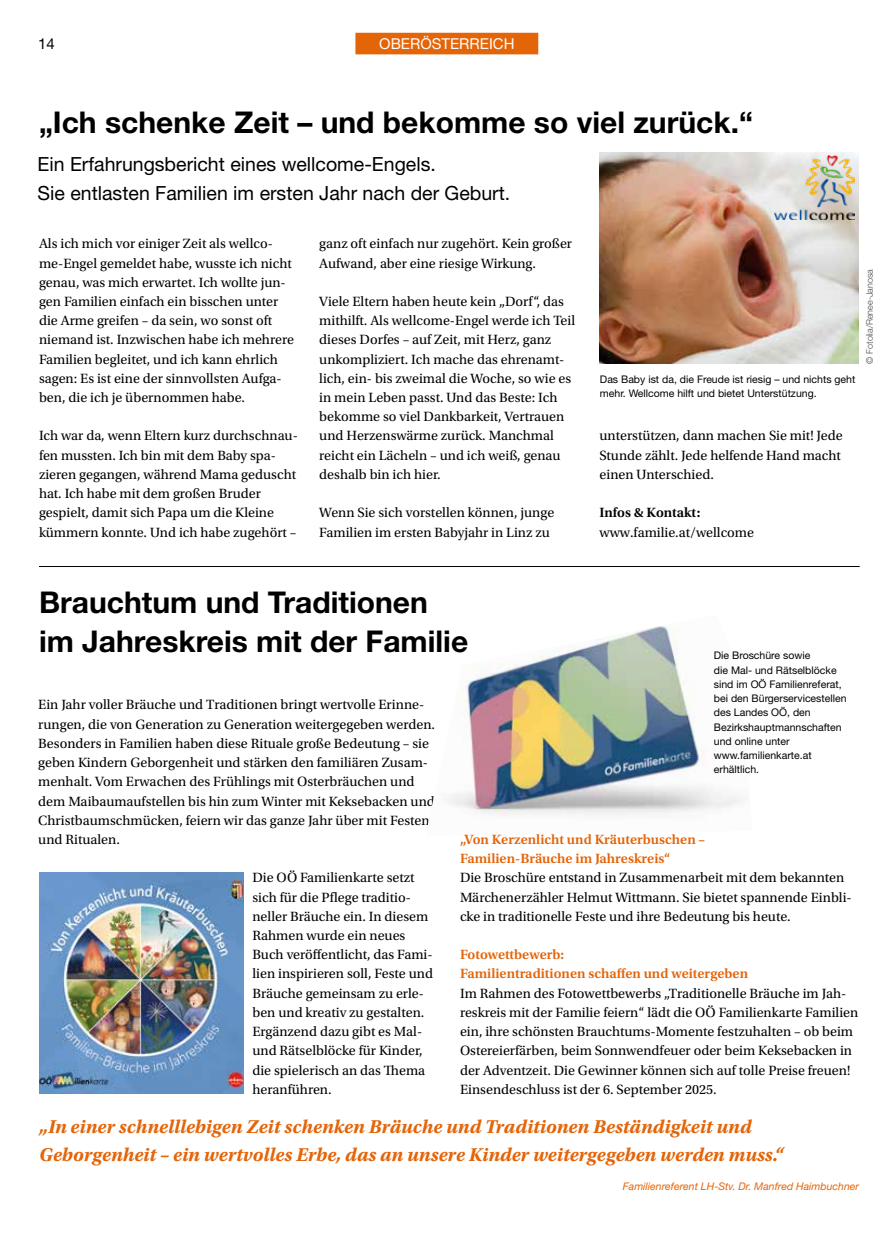
<style>
.page{position:relative;width:893px;height:1234px;background:#fff}
.page>*{position:absolute;margin:0;border:0;box-sizing:border-box;transform-origin:0 0}
.t1{font:700 30px/38.4px "Helvetica Neue LT Std";color:#000}
.t2{font:italic 700 19.5px/28.5px "Utopia Std";color:#e46408}
.t3{font:19.5px/28.5px "Helvetica Neue LT Std";color:#000}
.t4{font:15px "Helvetica Neue LT Std";color:#fff}
.t5{font:15px "Helvetica Neue LT Std";color:#000}
.t6{font:14.1px/19.2px "Utopia Std";color:#000}
.t7{font:600 14.1px/19.2px "Utopia Std";color:#e46408}
.t8{font:600 14.1px "Utopia Std";color:#000}
.t9{font:10.5px/14.2px "Helvetica Neue LT Std";color:#000}
.t10{font:italic 10.5px "Helvetica Neue LT Std";color:#e46408}
.t11{font:300 9px "Helvetica Neue LT Std";color:#494948}
</style>
<div class="page">
<div style="left:355px;top:33px;width:183px;height:21px;background:#e46408"></div>
<hr style="left:39px;top:566px;width:821px;height:1px;background:#000">
<img style="left:600px;top:152px;width:259px;height:211px">
<img style="left:39px;top:872px;width:205px;height:221px">
<img style="left:775px;top:155px;width:80px;height:65px">
<img style="left:448px;top:626px;width:292px;height:193px">
<p class="t5" style="left:38px;top:35px;width:18px">14</p>
<p class="t4" style="left:379px;top:35px;width:137px">OBERÖSTERREICH</p>
<h1 class="t1" style="left:39px;top:102px;width:715px">„Ich schenke Zeit – und bekomme so viel zurück.“</h1>
<h2 class="t3" style="left:38px;top:150px;width:474px">Ein Erfahrungsbericht eines wellcome-Engels.<br>Sie entlasten Familien im ersten Jahr nach der Geburt.</h2>
<p class="t6" style="left:39px;top:234px;width:256px">Als ich mich vor einiger Zeit als wellco&shy;me-Engel gemeldet habe, wusste ich nicht genau, was mich erwartet. Ich wollte jun&shy;gen Familien einfach ein bisschen unter die Arme greifen – da sein, wo sonst oft niemand ist. Inzwischen habe ich mehrere Familien begleitet, und ich kann ehrlich sagen: Es ist eine der sinnvollsten Aufga&shy;ben, die ich je übernommen habe.</p>
<p class="t6" style="left:39px;top:426px;width:260px">Ich war da, wenn Eltern kurz durchschnau&shy;fen mussten. Ich bin mit dem Baby spa&shy;zieren gegangen, während Mama geduscht hat. Ich habe mit dem großen Bruder gespielt, damit sich Papa um die Kleine kümmern konnte. Und ich habe zugehört –</p>
<p class="t6" style="left:319px;top:234px;width:254px">ganz oft einfach nur zugehört. Kein großer<br>Aufwand, aber eine riesige Wirkung.</p>
<p class="t6" style="left:319px;top:292px;width:257px">Viele Eltern haben heute kein „Dorf“, das mithilft. Als wellcome-Engel werde ich Teil dieses Dorfes – auf Zeit, mit Herz, ganz unkompliziert. Ich mache das ehrenamt&shy;lich, ein- bis zweimal die Woche, so wie es in mein Leben passt. Und das Beste: Ich bekomme so viel Dankbarkeit, Vertrauen und Herzenswärme zurück. Manchmal reicht ein Lächeln – und ich weiß, genau deshalb bin ich hier.</p>
<p class="t6" style="left:319px;top:503px;width:236px">Wenn Sie sich vorstellen können, junge<br>Familien im ersten Babyjahr in Linz zu</p>
<p class="t9" style="left:600px;top:372px;width:257px">Das Baby ist da, die Freude ist riesig – und nichts geht mehr. Wellcome hilft und bietet Unterstützung.</p>
<p class="t6" style="left:600px;top:426px;width:245px">unterstützen, dann machen Sie mit! Jede<br>Stunde zählt. Jede helfende Hand macht einen Unterschied.</p>
<p class="t8" style="left:600px;top:504px;width:102px">Infos &amp; Kontakt:</p>
<p class="t6" style="left:600px;top:522px;width:156px">www.familie.at/wellcome</p>
<p class="t11" style="left:864px;top:363px;width:96px;rotate:-90deg">© Fotolia/Renee-Janosa</p>
<h1 class="t1" style="left:39px;top:582px;width:431px">Brauchtum und Traditionen im Jahreskreis mit der Familie</h1>
<p class="t9" style="left:714px;top:648px;width:134px">Die Broschüre sowie<br>die Mal- und Rätselblöcke sind im OÖ Familienreferat, bei den Bürgerservicestellen des Landes OÖ, den<br>Bezirkshauptmannschaften und online unter www.familienkarte.at erhältlich.</p>
<p class="t6" style="left:38px;top:695px;width:398px">Ein Jahr voller Bräuche und Traditionen bringt wertvolle Erinne&shy;rungen, die von Generation zu Generation weitergegeben werden.<br>Besonders in Familien haben diese Rituale große Bedeutung – sie geben Kindern Geborgenheit und stärken den familiären Zusam&shy;menhalt. Vom Erwachen des Frühlings mit Osterbräuchen und dem Maibaumaufstellen bis hin zum Winter mit Keksebacken und Christbaumschmücken, feiern wir das ganze Jahr über mit Festen und Ritualen.</p>
<p class="t6" style="left:252px;top:868px;width:182px">Die OÖ Familienkarte setzt sich für die Pflege traditio&shy;neller Bräuche ein. In diesem<br>Rahmen wurde ein neues<br>Buch veröffentlicht, das Fami&shy;lien inspirieren soll, Feste und<br>Bräuche gemeinsam zu erle&shy;ben und kreativ zu gestalten.<br>Ergänzend dazu gibt es Mal&shy;und Rätselblöcke für Kinder, die spielerisch an das Thema heranführen.</p>
<p class="t7" style="left:460px;top:829px;width:247px">„Von Kerzenlicht und Kräuterbuschen –<br>Familien-Bräuche im Jahreskreis“</p>
<p class="t6" style="left:460px;top:868px;width:393px">Die Broschüre entstand in Zusammenarbeit mit dem bekannten<br>Märchenerzähler Helmut Wittmann. Sie bietet spannende Einbli&shy;cke in traditionelle Feste und ihre Bedeutung bis heute.</p>
<p class="t7" style="left:460px;top:945px;width:290px">Fotowettbewerb:<br>Familientraditionen schaffen und weitergeben</p>
<p class="t6" style="left:460px;top:983px;width:400px">Im Rahmen des Fotowettbewerbs „Traditionelle Bräuche im Jah&shy;reskreis mit der Familie feiern“ lädt die OÖ Familienkarte Familien ein, ihre schönsten Brauchtums-Momente festzuhalten – ob beim Ostereierfärben, beim Sonnwendfeuer oder beim Keksebacken in der Adventzeit. Die Gewinner können sich auf tolle Preise freuen!<br>Einsendeschluss ist der 6. September 2025.</p>
<h2 class="t2" style="left:39px;top:1111px;width:746px">„In einer schnelllebigen Zeit schenken Bräuche und Traditionen Beständigkeit und<br>Geborgenheit – ein wertvolles Erbe, das an unsere Kinder weitergegeben werden muss.“</h2>
<p class="t10" style="left:623px;top:1179px;width:238px">Familienreferent LH-Stv. Dr. Manfred Haimbuchner</p>
</div>
